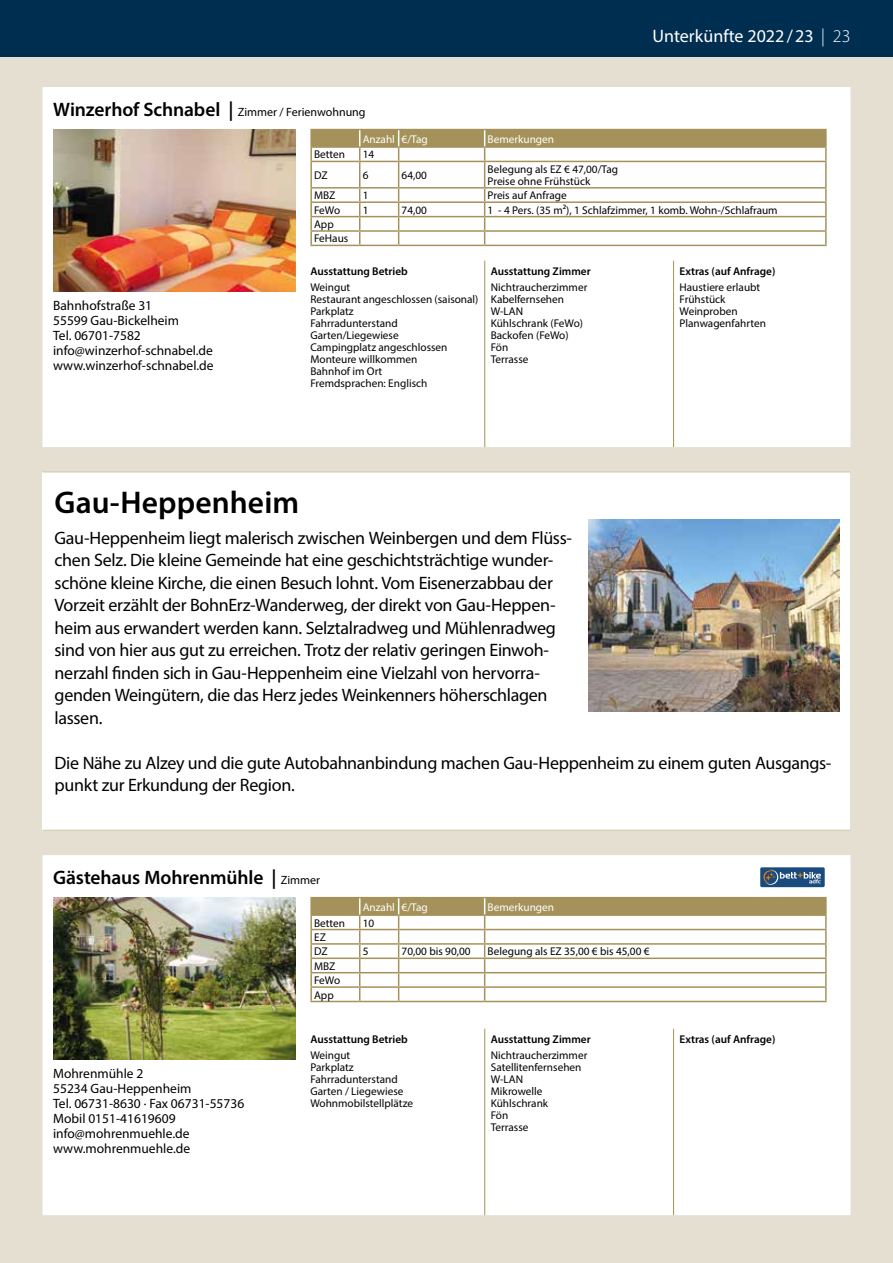
<style>
.page{position:relative;width:893px;height:1263px;background:#fff}
.page>*{position:absolute;margin:0;border:0;box-sizing:border-box;transform-origin:0 0}
.t1{font:600 31.5px "Myriad Pro";letter-spacing:.005em;color:#000}
.t2{font:600 19.5px "Myriad Pro";letter-spacing:-.005em;color:#000}
.t3{font:18px/22.5px "Myriad Pro";letter-spacing:-.015em;color:#000}
.t4{font:18px "Myriad Pro";color:#fff}
.t5{font:13.5px/15px "Myriad Pro";color:#000}
.t6{font:12px "Myriad Pro";color:#000}
.t7{font:11.25px/12px "Myriad Pro";color:#000}
.t8{font:600 11.25px "Myriad Pro";color:#000}
.t9{font:11.25px "Myriad Pro";color:#fff}
.s1{font-weight:600;font-size:19.5px}
.s2{font-weight:300}
.s3{font-weight:400;font-size:12px}
</style>
<div class="page">
<div style="left:0;top:0;width:893px;height:58px;background:#002e51"></div>
<div style="left:0;top:58px;width:893px;height:1205px;background:#e4dfd0"></div>
<div style="left:43px;top:87px;width:807px;height:360px;background:#fff"></div>
<hr style="left:484px;top:261px;width:1px;height:186px;background:#a5925a">
<hr style="left:673px;top:261px;width:1px;height:186px;background:#a5925a">
<img style="left:53px;top:130px;width:243px;height:161px">
<hr style="left:310px;top:129px;width:50px;height:1px;background:#a5925a">
<hr style="left:360px;top:129px;width:39px;height:1px;background:#a5925a">
<hr style="left:399px;top:129px;width:86px;height:1px;background:#a5925a">
<hr style="left:485px;top:129px;width:342px;height:1px;background:#a5925a">
<hr style="left:310px;top:245px;width:50px;height:1px;background:#a5925a">
<hr style="left:360px;top:245px;width:39px;height:1px;background:#a5925a">
<hr style="left:399px;top:245px;width:86px;height:1px;background:#a5925a">
<hr style="left:485px;top:245px;width:342px;height:1px;background:#a5925a">
<svg style="left:310px;top:130px;width:517px;height:115px;background:#e9e5d8"></svg>
<div style="left:43px;top:472px;width:807px;height:358px;background:#fff"></div>
<hr style="left:43px;top:471px;width:807px;height:2px;background:#d8d1bb">
<hr style="left:43px;top:830px;width:807px;height:1px;background:#d8d1bb">
<div style="left:43px;top:855px;width:807px;height:360px;background:#fff"></div>
<hr style="left:484px;top:1029px;width:1px;height:186px;background:#a5925a">
<hr style="left:673px;top:1029px;width:1px;height:186px;background:#a5925a">
<img style="left:53px;top:898px;width:243px;height:161px">
<hr style="left:310px;top:897px;width:50px;height:1px;background:#a5925a">
<hr style="left:360px;top:897px;width:39px;height:1px;background:#a5925a">
<hr style="left:399px;top:897px;width:86px;height:1px;background:#a5925a">
<hr style="left:485px;top:897px;width:342px;height:1px;background:#a5925a">
<hr style="left:310px;top:1001px;width:50px;height:1px;background:#a5925a">
<hr style="left:360px;top:1001px;width:39px;height:1px;background:#a5925a">
<hr style="left:399px;top:1001px;width:86px;height:1px;background:#a5925a">
<hr style="left:485px;top:1001px;width:342px;height:1px;background:#a5925a">
<svg style="left:310px;top:898px;width:517px;height:103px;background:#e7e2d4"></svg>
<div style="left:760px;top:867px;width:65px;height:20px;background:#1a4b7e;border-radius:2px"></div>
<svg style="left:763px;top:870px;width:58px;height:15px"></svg>
<img style="left:589px;top:520px;width:251px;height:191px">
<p class="t6" style="left:53px;top:104px;width:314px"><span class="s1">Winzerhof Schnabel |</span> Zimmer / Ferienwohnung</p>
<p class="t9" style="left:363px;top:132px;width:67px">Anzahl €/Tag</p>
<p class="t9" style="left:488px;top:132px;width:68px">Bemerkungen</p>
<h3 class="t4" style="left:652px;top:25px;width:199px">Unterkünfte 2022/23 <span class="s2">| 23</span></h3>
<p class="t5" style="left:53px;top:297px;width:162px">Bahnhofstraße 31<br>55599 Gau-Bickelheim<br>Tel. 06701-7582 info@winzerhof-schnabel.de www.winzerhof-schnabel.de</p>
<p class="t7" style="left:314px;top:148px;width:33px">Betten</p>
<p class="t7" style="left:363px;top:148px;width:13px">14</p>
<p class="t7" style="left:314px;top:169px;width:15px">DZ</p>
<p class="t7" style="left:363px;top:169px;width:7px">6</p>
<p class="t7" style="left:402px;top:169px;width:27px">64,00</p>
<p class="t7" style="left:488px;top:163px;width:132px">Belegung als EZ € 47,00/Tag<br>Preise ohne Frühstück</p>
<p class="t7" style="left:314px;top:189px;width:23px">MBZ</p>
<p class="t7" style="left:363px;top:189px;width:7px">1</p>
<p class="t7" style="left:488px;top:189px;width:81px">Preis auf Anfrage</p>
<p class="t7" style="left:314px;top:204px;width:28px">FeWo</p>
<p class="t7" style="left:363px;top:204px;width:7px">1</p>
<p class="t7" style="left:402px;top:204px;width:27px">74,00</p>
<p class="t7" style="left:488px;top:204px;width:292px">1 - 4 Pers. (35 m²), 1 Schlafzimmer, 1 komb. Wohn-/Schlafraum</p>
<p class="t7" style="left:314px;top:217px;width:36px;line-height:14.4px">App<br>FeHaus</p>
<p class="t8" style="left:310px;top:264px;width:99px">Ausstattung Betrieb</p>
<p class="t7" style="left:310px;top:281px;width:170px">Weingut<br>Restaurant angeschlossen (saisonal)<br>Parkplatz<br>Fahrradunterstand<br>Garten/Liegewiese<br>Campingplatz angeschlossen<br>Monteure willkommen<br>Bahnhof im Ort<br>Fremdsprachen: Englisch</p>
<p class="t8" style="left:680px;top:264px;width:97px">Extras (auf Anfrage)</p>
<p class="t7" style="left:680px;top:281px;width:88px">Haustiere erlaubt<br>Frühstück<br>Weinproben<br>Planwagenfahrten</p>
<p class="t8" style="left:491px;top:264px;width:102px">Ausstattung Zimmer</p>
<p class="t7" style="left:491px;top:281px;width:98px">Nichtraucherzimmer<br>Kabelfernsehen<br>W-LAN<br>Kühlschrank (FeWo)<br>Backofen (FeWo)<br>Fön<br>Terrasse</p>
<h1 class="t1" style="left:55px;top:482px;width:246px">Gau-Heppenheim</h1>
<p class="t3" style="left:55px;top:526px;width:519px">Gau-Heppenheim liegt malerisch zwischen Weinbergen und dem Flüss&shy;chen Selz. Die kleine Gemeinde hat eine geschichtsträchtige wunder&shy;schöne kleine Kirche, die einen Besuch lohnt. Vom Eisenerzabbau der Vorzeit erzählt der BohnErz-Wanderweg, der direkt von Gau-Heppen&shy;heim aus erwandert werden kann. Selztalradweg und Mühlenradweg sind von hier aus gut zu erreichen. Trotz der relativ geringen Einwoh&shy;nerzahl finden sich in Gau-Heppenheim eine Vielzahl von hervorra&shy;genden Weingütern, die das Herz jedes Weinkenners höherschlagen lassen.</p>
<h3 class="t3" style="left:55px;top:751px;width:778px">Die Nähe zu Alzey und die gute Autobahnanbindung machen Gau-Heppenheim zu einem guten Ausgangs&shy;punkt zur Erkundung der Region.</h3>
<h2 class="t2" style="left:53px;top:865px;width:269px">Gästehaus Mohrenmühle | <span class="s3">Zimmer</span></h2>
<p class="t9" style="left:363px;top:900px;width:67px">Anzahl €/Tag</p>
<p class="t9" style="left:488px;top:900px;width:68px">Bemerkungen</p>
<p class="t5" style="left:53px;top:1065px;width:193px">Mohrenmühle 2<br>55234 Gau-Heppenheim<br>Tel. 06731-8630 · Fax 06731-55736<br>Mobil 0151-41619609 info@mohrenmuehle.de www.mohrenmuehle.de</p>
<p class="t7" style="left:314px;top:916px;width:33px">Betten</p>
<p class="t7" style="left:363px;top:916px;width:13px">10</p>
<p class="t7" style="left:314px;top:930px;width:15px;line-height:14.4px">EZ<br>DZ</p>
<p class="t7" style="left:363px;top:945px;width:7px">5</p>
<p class="t7" style="left:402px;top:945px;width:71px">70,00 bis 90,00</p>
<p class="t7" style="left:488px;top:945px;width:163px">Belegung als EZ 35,00 € bis 45,00 €</p>
<p class="t7" style="left:314px;top:958px;width:28px;line-height:14.4px">MBZ<br>FeWo<br>App</p>
<p class="t8" style="left:310px;top:1032px;width:99px">Ausstattung Betrieb</p>
<p class="t7" style="left:310px;top:1049px;width:104px">Weingut<br>Parkplatz<br>Fahrradunterstand<br>Garten / Liegewiese<br>Wohnmobilstellplätze</p>
<p class="t8" style="left:491px;top:1032px;width:102px">Ausstattung Zimmer</p>
<p class="t7" style="left:491px;top:1049px;width:98px">Nichtraucherzimmer<br>Satellitenfernsehen<br>W-LAN<br>Mikrowelle<br>Kühlschrank<br>Fön<br>Terrasse</p>
<p class="t8" style="left:680px;top:1032px;width:97px">Extras (auf Anfrage)</p>
</div>
